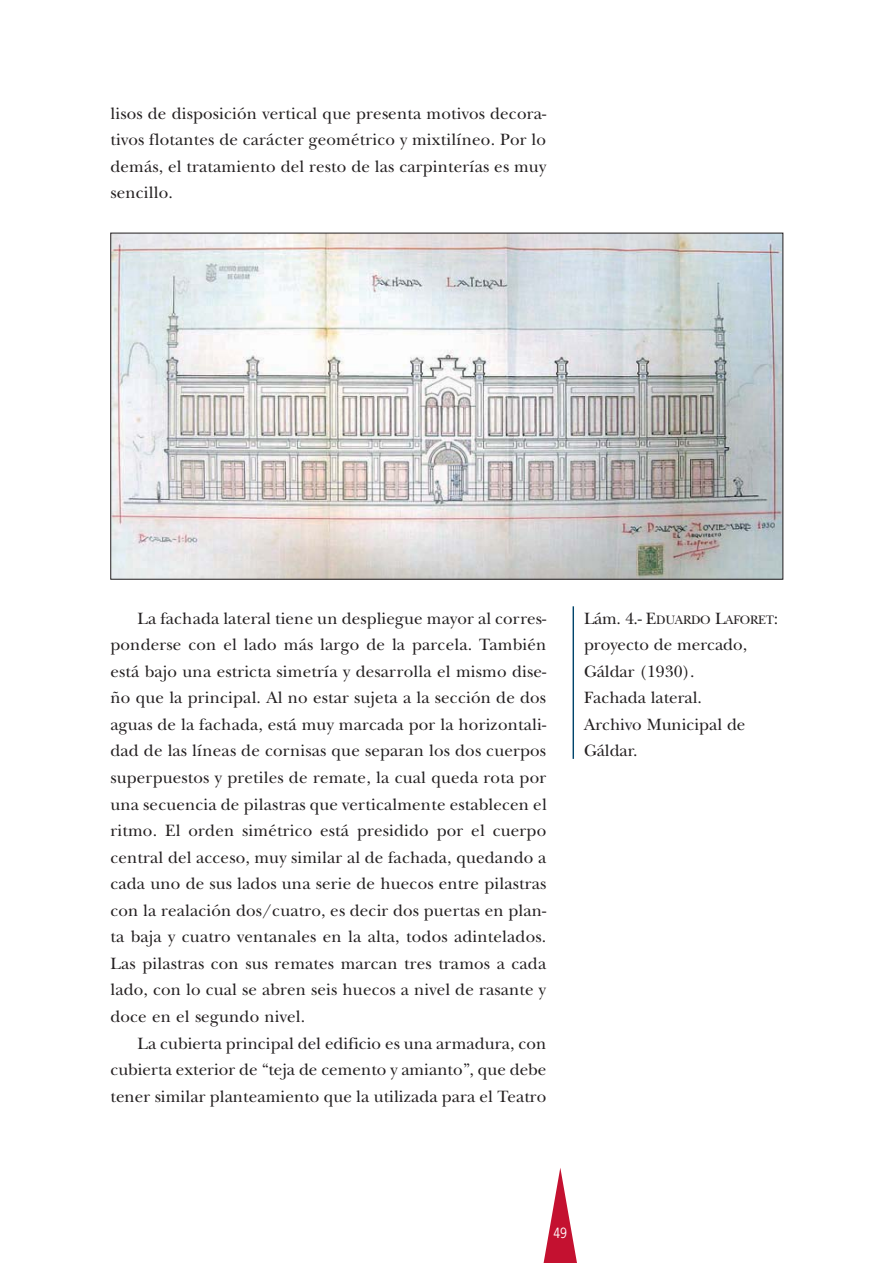
<style>
.page{position:relative;width:893px;height:1263px;background:#fff}
.page>*{position:absolute;margin:0;border:0;box-sizing:border-box;transform-origin:0 0}
.t1{font:17.1px/26.5px "New Baskerville";letter-spacing:.005em;color:#231f20;text-align:justify}
.t2{font:13.35px "News Gothic";color:#fff;scale:.9 1}
.t3{font:12.75px "New Baskerville";letter-spacing:-.03em;color:#231f20}
.s1{font-size:17.1px}
</style>
<div class="page">
<svg style="left:543px;top:1168px;width:34px;height:95px"></svg>
<img style="left:112px;top:235px;width:669px;height:343px">
<hr style="left:572px;top:606px;width:2px;height:153px;background:#00446b">
<p class="t1" style="left:110px;top:102px;width:437px">lisos de disposición vertical que presenta motivos decora&shy;tivos flotantes de carácter geométrico y mixtilíneo. Por lo demás, el tratamiento del resto de las carpinterías es muy sencillo.</p>
<p class="t1" style="left:110px;top:607px;width:438px;text-indent:27px">La fachada lateral tiene un despliegue mayor al corres&shy;ponderse con el lado más largo de la parcela. También está bajo una estricta simetría y desarrolla el mismo dise&shy;ño que la principal. Al no estar sujeta a la sección de dos aguas de la fachada, está muy marcada por la horizontali&shy;dad de las líneas de cornisas que separan los dos cuerpos superpuestos y pretiles de remate, la cual queda rota por una secuencia de pilastras que verticalmente establecen el ritmo. El orden simétrico está presidido por el cuerpo central del acceso, muy similar al de fachada, quedando a cada uno de sus lados una serie de huecos entre pilastras con la realación dos/cuatro, es decir dos puertas en plan&shy;ta baja y cuatro ventanales en la alta, todos adintelados.<br>Las pilastras con sus remates marcan tres tramos a cada lado, con lo cual se abren seis huecos a nivel de rasante y doce en el segundo nivel.</p>
<p class="t1" style="left:110px;top:1032px;width:437px;text-indent:27px">La cubierta principal del edificio es una armadura, con cubierta exterior de “teja de cemento y amianto”, que debe tener similar planteamiento que la utilizada para el Teatro</p>
<p class="t3" style="left:584px;top:615px;width:196px"><span class="s1">Lám. 4.- E</span>DUARDO <span class="s1">L</span>AFORET<span class="s1">:</span></p>
<p class="t1" style="left:584px;top:633px;width:164px;text-align:left">proyecto de mercado,<br>Gáldar (1930).<br>Fachada lateral.<br>Archivo Municipal de<br>Gáldar.</p>
<p class="t2" style="left:553px;top:1227px;width:16px">49</p>
</div>
